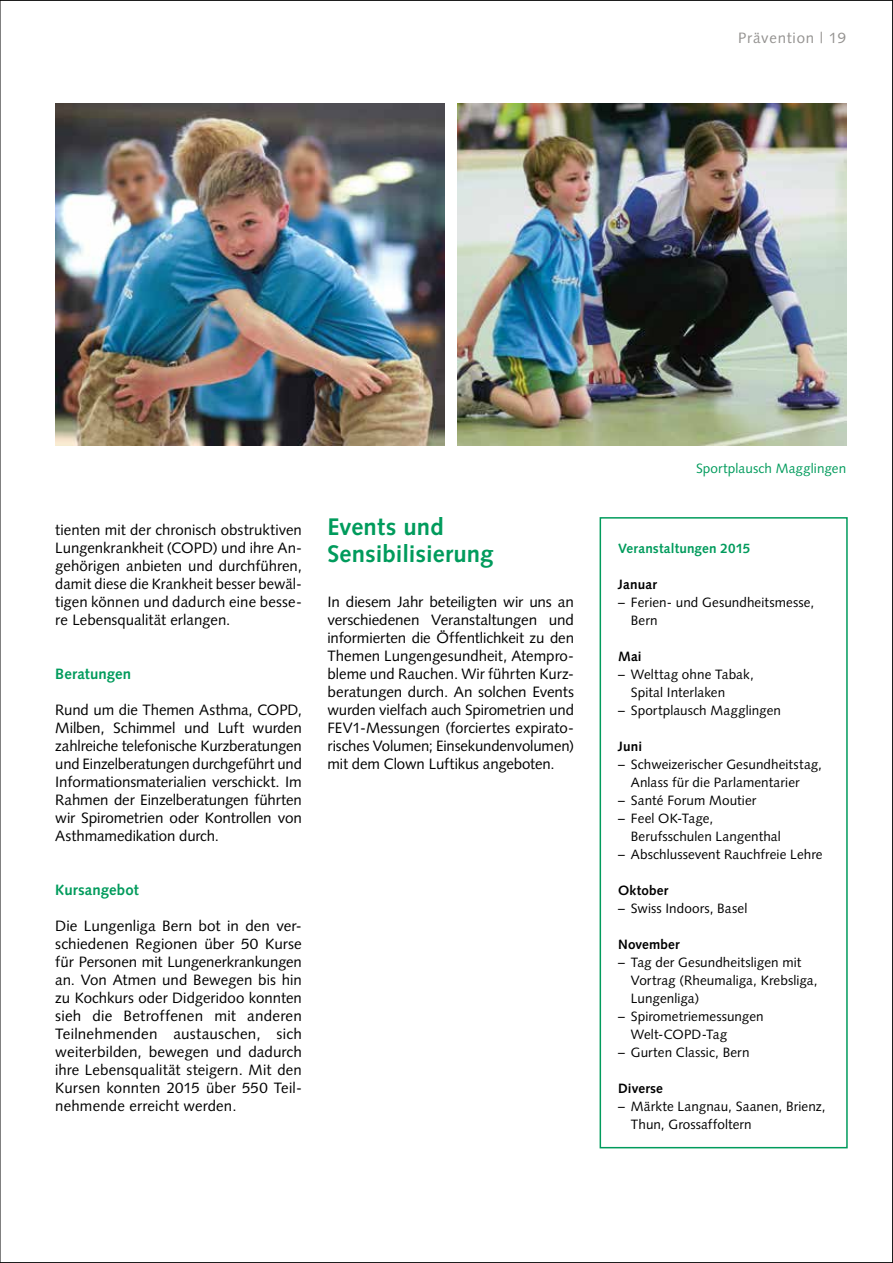
<style>
.page{position:relative;width:893px;height:1263px;background:#fff}
.page>*{position:absolute;margin:0;border:0;box-sizing:border-box;transform-origin:0 0}
.t1{font:700 24px/27px "Syntax LT Std";color:#009b5c}
.t2{font:15px/18px "Syntax LT Std";color:#000;text-align:justify}
.t3{font:700 15px "Syntax LT Std";letter-spacing:.005em;color:#009b5c}
.t4{font:15px "Syntax LT Std";letter-spacing:.05em;color:#949290}
.t5{font:13.5px/18px "Syntax LT Std";letter-spacing:.005em;color:#000}
.t6{font:700 13.5px "Syntax LT Std";letter-spacing:.01em;color:#000}
.t7{font:13.5px "Syntax LT Std";letter-spacing:.01em;color:#009b5c}
.t8{font:700 13.5px "Syntax LT Std";letter-spacing:.015em;color:#009b5c}
</style>
<div class="page">
<img style="left:1px;top:0;width:892px;height:1263px">
<hr style="left:0;top:0;width:1px;height:1263px;background:#000">
<p class="t4" style="left:738px;top:29px;width:110px">Prävention | 19</p>
<p class="t2" style="left:55px;top:521px;width:248px">tienten mit der chronisch obstruktiven Lungenkrankheit (COPD) und ihre An&shy;gehörigen anbieten und durchführen, damit diese die Krankheit besser bewäl&shy;tigen können und dadurch eine besse&shy;re Lebensqualität erlangen.</p>
<p class="t3" style="left:55px;top:665px;width:77px">Beratungen</p>
<p class="t2" style="left:55px;top:701px;width:248px">Rund um die Themen Asthma, COPD, Milben, Schimmel und Luft wurden zahlreiche telefonische Kurzberatungen und Einzelberatungen durchgeführt und Informationsmaterialien verschickt. Im Rahmen der Einzelberatungen führten wir Spirometrien oder Kontrollen von Asthmamedikation durch.</p>
<p class="t3" style="left:55px;top:881px;width:85px">Kursangebot</p>
<p class="t2" style="left:55px;top:917px;width:248px">Die Lungenliga Bern bot in den ver&shy;schiedenen Regionen über 50 Kurse für Personen mit Lungenerkrankungen an. Von Atmen und Bewegen bis hin zu Kochkurs oder Didgeridoo konnten sieh die Betroffenen mit anderen Teilnehmenden austauschen, sich weiterbilden, bewegen und dadurch ihre Lebensqualität steigern. Mit den Kursen konnten 2015 über 550 Teil&shy;nehmende erreicht werden.</p>
<h1 class="t1" style="left:327px;top:513px;width:168px">Events und<br>Sensibilisierung</h1>
<p class="t2" style="left:327px;top:593px;width:248px">In diesem Jahr beteiligten wir uns an verschiedenen Veranstaltungen und informierten die Öffentlichkeit zu den Themen Lungengesundheit, Atempro&shy;bleme und Rauchen. Wir führten Kurz&shy;beratungen durch. An solchen Events wurden vielfach auch Spirometrien und FEV1-Messungen (forciertes expirato&shy;risches Volumen; Einsekundenvolumen) mit dem Clown Luftikus angeboten.</p>
<p class="t7" style="left:696px;top:461px;width:152px">Sportplausch Magglingen</p>
<p class="t8" style="left:618px;top:541px;width:134px">Veranstaltungen 2015</p>
<p class="t6" style="left:618px;top:577px;width:40px">Januar</p>
<p class="t5" style="left:631px;top:593px;width:185px;text-indent:-13px">– Ferien- und Gesundheitsmesse,<br>Bern</p>
<p class="t6" style="left:618px;top:649px;width:25px">Mai</p>
<p class="t5" style="left:631px;top:665px;width:124px;text-indent:-13px">– Welttag ohne Tabak,<br>Spital Interlaken</p>
<p class="t5" style="left:618px;top:701px;width:164px">– Sportplausch Magglingen</p>
<p class="t6" style="left:618px;top:739px;width:26px">Juni</p>
<p class="t5" style="left:631px;top:755px;width:193px;text-indent:-13px">– Schweizerischer Gesundheitstag,<br>Anlass für die Parlamentarier</p>
<p class="t5" style="left:618px;top:791px;width:140px">– Santé Forum Moutier</p>
<p class="t5" style="left:631px;top:809px;width:152px;text-indent:-13px">– Feel OK-Tage,<br>Berufsschulen Langenthal</p>
<p class="t5" style="left:618px;top:845px;width:206px">– Abschlussevent Rauchfreie Lehre</p>
<p class="t6" style="left:618px;top:883px;width:52px">Oktober</p>
<p class="t5" style="left:618px;top:899px;width:131px">– Swiss Indoors, Basel</p>
<p class="t6" style="left:618px;top:937px;width:63px">November</p>
<p class="t5" style="left:631px;top:953px;width:188px;text-indent:-13px">– Tag der Gesundheitsligen mit<br>Vortrag (Rheumaliga, Krebsliga,<br>Lungenliga)</p>
<p class="t5" style="left:631px;top:1007px;width:134px;text-indent:-13px">– Spirometriemessungen<br>Welt-COPD-Tag</p>
<p class="t5" style="left:618px;top:1043px;width:133px">– Gurten Classic, Bern</p>
<p class="t6" style="left:618px;top:1081px;width:46px">Diverse</p>
<p class="t5" style="left:631px;top:1097px;width:196px;text-indent:-13px">– Märkte Langnau, Saanen, Brienz,<br>Thun, Grossaffoltern</p>
</div>
